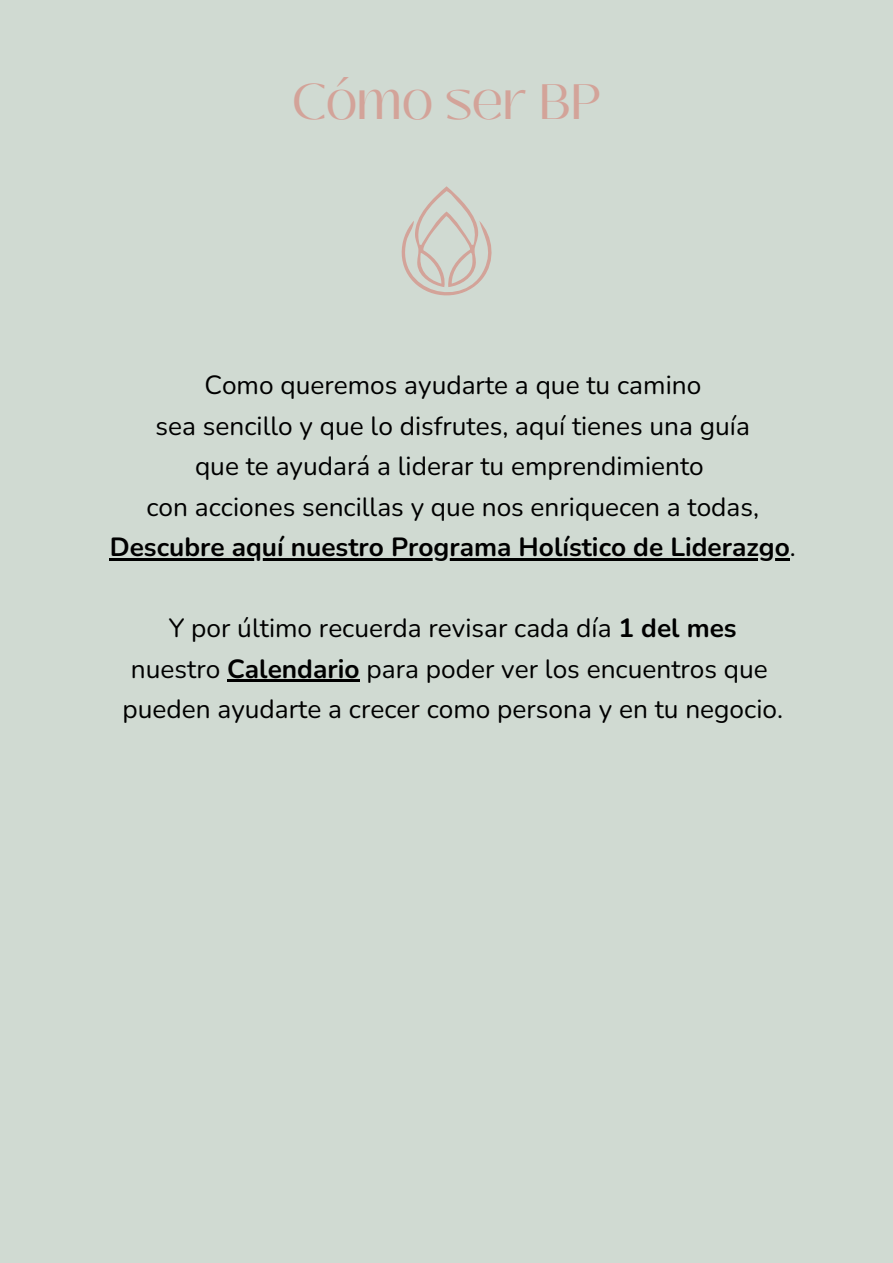
<style>
.page{position:relative;width:893px;height:1263px;background:#d0dad2}
.page>*{position:absolute;margin:0;border:0;box-sizing:border-box;transform-origin:0 0}
.t1{font:49.5px "Black Mango";color:#d3a399}
.t2{font:26.25px "Nunito";color:#000}
.t3{font:700 26.25px "Nunito";color:#000}
.s1{font-weight:400}
.s2{font-weight:700}
</style>
<div class="page">
<svg style="left:401px;top:186px;width:91px;height:110px"></svg>
<hr style="left:110px;top:558px;width:680px;height:2px;background:#000">
<hr style="left:227px;top:680px;width:132px;height:2px;background:#000">
<p class="t1" style="left:292px;top:64px;width:311px">Cómo ser BP</p>
<h1 class="t2" style="left:204px;top:368px;width:498px">Como queremos ayudarte a que tu camino</h1>
<p class="t2" style="left:156px;top:408px;width:596px">sea sencillo y que lo disfrutes, aquí tienes una guía</p>
<p class="t2" style="left:195px;top:449px;width:510px">que te ayudará a liderar tu emprendimiento</p>
<p class="t2" style="left:146px;top:489px;width:614px">con acciones sencillas y que nos enriquecen a todas,</p>
<p class="t3" style="left:110px;top:530px;width:687px">Descubre aquí nuestro Programa Holístico de Liderazgo<span class="s1">.</span></p>
<p class="t2" style="left:169px;top:611px;width:569px">Y por último recuerda revisar cada día <span class="s2">1 del mes</span></p>
<p class="t2" style="left:131px;top:651px;width:638px">nuestro <span class="s2">Calendario</span> para poder ver los encuentros que</p>
<p class="t2" style="left:123px;top:692px;width:662px">pueden ayudarte a crecer como persona y en tu negocio.</p>
</div>
